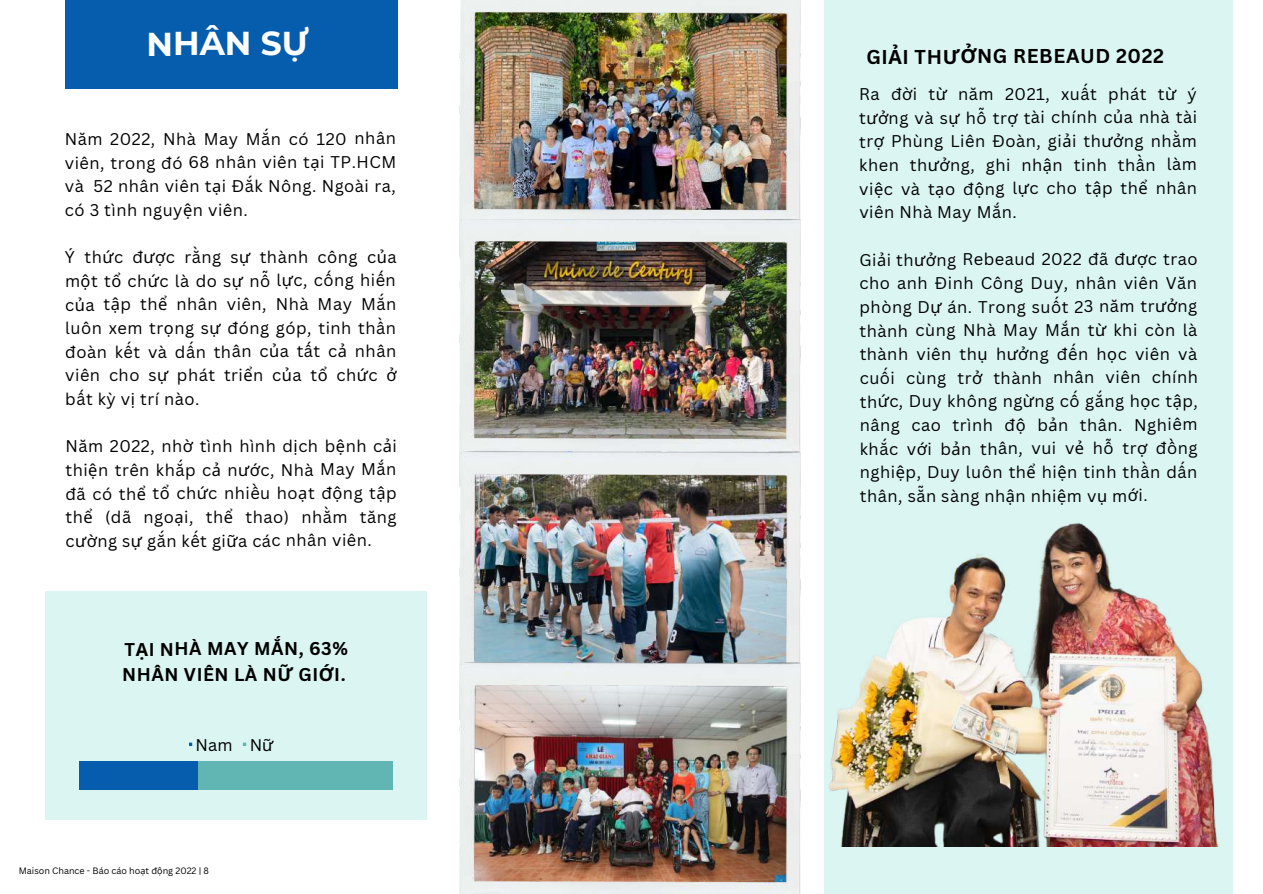
<style>
.page{position:relative;width:1263px;height:894px;background:#fff}
.page>*{position:absolute;margin:0;border:0;box-sizing:border-box;transform-origin:0 0}
.t1{font:700 33px "Montserrat";letter-spacing:-.005em;color:#fff}
.t2{font:700 19.5px "Canva Sans";letter-spacing:.03em;color:#000}
.t3{font:700 18px/26px "Canva Sans";letter-spacing:.025em;color:#000}
.t4{font:16.5px/23.7px "Canva Sans";letter-spacing:.025em;color:#000;text-align:justify}
.t5{font:9px "Canva Sans";color:#000}
.s1{font-family:"Noto Sans"}
</style>
<div class="page">
<div style="left:825px;top:0;width:408px;height:893px;background:#daf5f2"></div>
<div style="left:65px;top:0;width:333px;height:89px;background:#065dad"></div>
<div style="left:46px;top:591px;width:381px;height:229px;background:#daf5f2"></div>
<img style="left:459px;top:0;width:342px;height:219px">
<img style="left:459px;top:219px;width:342px;height:232px">
<img style="left:459px;top:451px;width:342px;height:211px">
<img style="left:459px;top:662px;width:342px;height:231px">
<img style="left:824px;top:495px;width:395px;height:351px">
<div style="left:80px;top:760px;width:313px;height:29px;background:#61b6b3"></div>
<div style="left:80px;top:760px;width:117px;height:29px;background:#065dad"></div>
<h1 class="t1" style="left:146px;top:23px;width:163px">NHÂN SỰ</h1>
<p class="t4" style="left:65px;top:126px;width:333px">Năm 2022, Nhà May Mắn có 120 nhân viên, trong đó 68 nhân viên t<span class="s1">ạ</span>i TP.HCM và 52 nhân viên t<span class="s1">ạ</span>i Đắk Nông. Ngoài ra, có 3 tình nguy<span class="s1">ệ</span>n viên.</p>
<p class="t4" style="left:65px;top:244px;width:333px">Ý th<span class="s1">ứ</span>c đ<span class="s1">ượ</span>c rằng s<span class="s1">ự</span> thành công c<span class="s1">ủ</span>a m<span class="s1">ộ</span>t t<span class="s1">ổ</span> ch<span class="s1">ứ</span>c là do s<span class="s1">ự</span> nỗ l<span class="s1">ự</span>c, cống hiến c<span class="s1">ủ</span>a t<span class="s1">ậ</span>p th<span class="s1">ể</span> nhân viên, Nhà May Mắn luôn xem tr<span class="s1">ọ</span>ng s<span class="s1">ự</span> đóng góp, tinh thần đoàn kết và dấn thân c<span class="s1">ủ</span>a tất c<span class="s1">ả</span> nhân viên cho s<span class="s1">ự</span> phát tri<span class="s1">ể</span>n c<span class="s1">ủ</span>a t<span class="s1">ổ</span> ch<span class="s1">ứ</span>c <span class="s1">ở </span>bất kỳ v<span class="s1">ị</span> trí nào.</p>
<p class="t4" style="left:65px;top:434px;width:333px">Năm 2022, nh<span class="s1">ờ</span> tình hình d<span class="s1">ị</span>ch b<span class="s1">ệ</span>nh c<span class="s1">ả</span>i thi<span class="s1">ệ</span>n trên khắp c<span class="s1">ả</span> n<span class="s1">ướ</span>c, Nhà May Mắn đã có th<span class="s1">ể</span> t<span class="s1">ổ</span> ch<span class="s1">ứ</span>c nhiều ho<span class="s1">ạ</span>t đ<span class="s1">ộ</span>ng t<span class="s1">ậ</span>p th<span class="s1">ể</span> (dã ngo<span class="s1">ạ</span>i, th<span class="s1">ể</span> thao) nhằm tăng c<span class="s1">ườ</span>ng s<span class="s1">ự</span> gắn kết gi<span class="s1">ữ</span>a các nhân viên.</p>
<p class="t3" style="left:122px;top:635px;width:227px">T<span class="s1">Ạ</span>I NHÀ MAY MẮN, 63%<br>NHÂN VIÊN LÀ N<span class="s1">Ữ</span> GI<span class="s1">Ớ</span>I.</p>
<p class="t4" style="left:196px;top:732px;width:79px">Nam N<span class="s1">ữ</span></p>
<p class="t5" style="left:19px;top:864px;width:192px">Maison Chance - Báo cáo ho<span class="s1">ạ</span>t đ<span class="s1">ộ</span>ng 2022 | 8</p>
<p class="t2" style="left:866px;top:42px;width:299px">GI<span class="s1">Ả</span>I TH<span class="s1">ƯỞ</span>NG REBEAUD 2022</p>
<p class="t4" style="left:859px;top:82px;width:340px">Ra đ<span class="s1">ờ</span>i t<span class="s1">ừ</span> năm 2021, xuất phát t<span class="s1">ừ</span> ý t<span class="s1">ưở</span>ng và s<span class="s1">ự</span> hỗ tr<span class="s1">ợ</span> tài chính c<span class="s1">ủ</span>a nhà tài tr<span class="s1">ợ</span> Phùng Liên Đoàn, gi<span class="s1">ả</span>i th<span class="s1">ưở</span>ng nhằm khen th<span class="s1">ưở</span>ng, ghi nh<span class="s1">ậ</span>n tinh thần làm vi<span class="s1">ệ</span>c và t<span class="s1">ạ</span>o đ<span class="s1">ộ</span>ng l<span class="s1">ự</span>c cho t<span class="s1">ậ</span>p th<span class="s1">ể</span> nhân viên Nhà May Mắn.</p>
<p class="t4" style="left:859px;top:247px;width:340px">Gi<span class="s1">ả</span>i th<span class="s1">ưở</span>ng Rebeaud 2022 đã đ<span class="s1">ượ</span>c trao cho anh Đinh Công Duy, nhân viên Văn phòng D<span class="s1">ự</span> án. Trong suốt 23 năm tr<span class="s1">ưở</span>ng thành cùng Nhà May Mắn t<span class="s1">ừ</span> khi còn là thành viên th<span class="s1">ụ</span> h<span class="s1">ưở</span>ng đến h<span class="s1">ọ</span>c viên và cuối cùng tr<span class="s1">ở</span> thành nhân viên chính th<span class="s1">ứ</span>c, Duy không ng<span class="s1">ừ</span>ng cố gắng h<span class="s1">ọ</span>c t<span class="s1">ậ</span>p, nâng cao trình đ<span class="s1">ộ</span> b<span class="s1">ả</span>n thân. Nghiêm khắc v<span class="s1">ớ</span>i b<span class="s1">ả</span>n thân, vui v<span class="s1">ẻ</span> hỗ tr<span class="s1">ợ</span> đồng nghi<span class="s1">ệ</span>p, Duy luôn th<span class="s1">ể</span> hi<span class="s1">ệ</span>n tinh thần dấn thân, sẵn sàng nh<span class="s1">ậ</span>n nhi<span class="s1">ệ</span>m v<span class="s1">ụ</span> m<span class="s1">ớ</span>i.</p>
</div>
